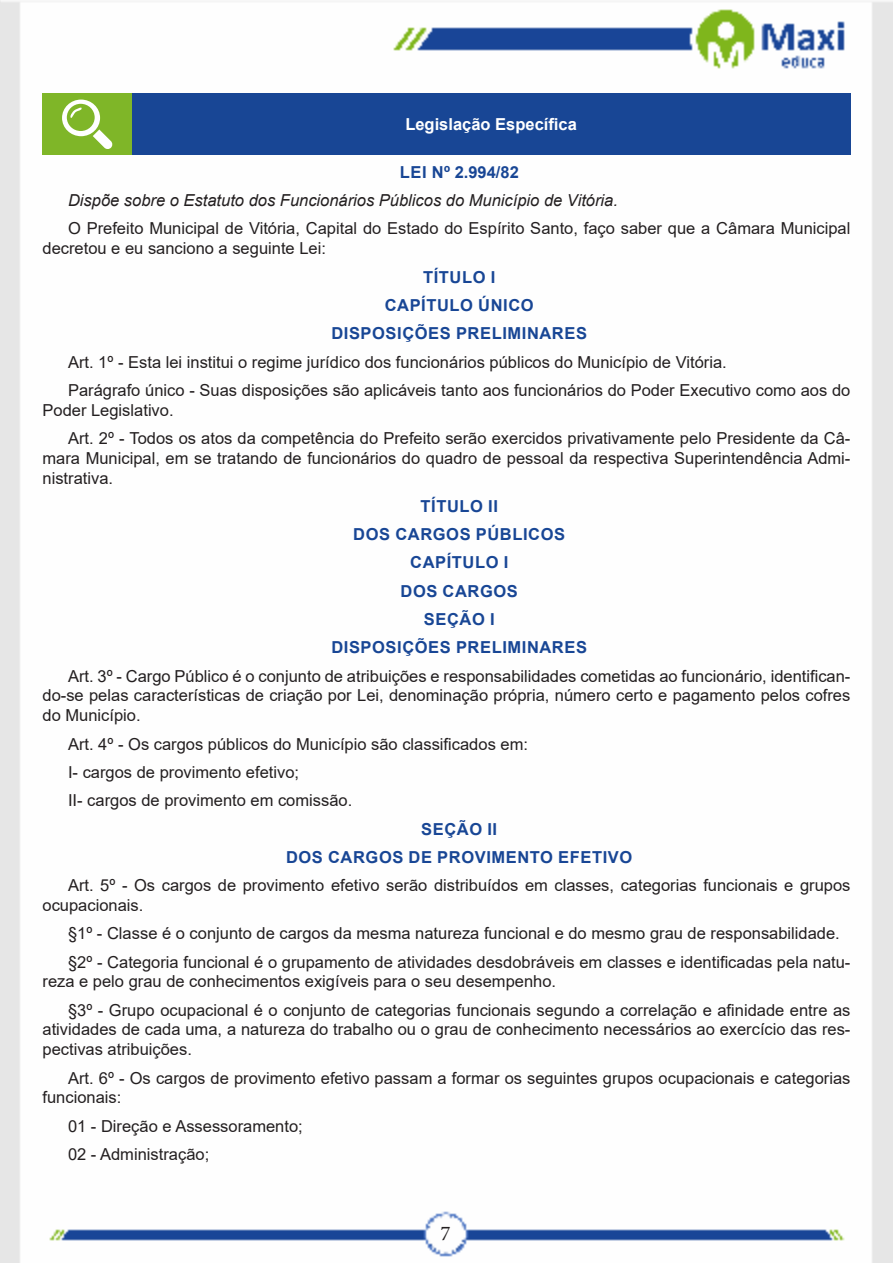
<style>
.page{position:relative;width:893px;height:1263px;background:#fff}
.page>*{position:absolute;margin:0;border:0;box-sizing:border-box;transform-origin:0 0}
.t1{font:21px "Minion Pro";color:#231f20}
.TEXTO_BASE{font:16.5px/19.8px "Arial";color:#231f20}
.TITULO_DE_LEI{font:700 16.5px "Arial";letter-spacing:.035em;color:#184695}
.TEXTO_BASE-2{font:italic 16.5px "Arial";color:#231f20}
.Titulo_de_Caixa{font:700 16.5px "Arial";color:#fff}
.TITULO_DE_LEI-2{font:700 16.5px "Arial";letter-spacing:.01em;color:#184695}
</style>
<div class="page">
<img style="left:0;top:0;width:893px;height:1263px">
<div style="left:43px;top:94px;width:89px;height:61px;background:#7fb628"></div>
<div style="left:132px;top:94px;width:718px;height:61px;background:#184695"></div>
<svg style="left:62px;top:100px;width:51px;height:49px"></svg>
<p class="Titulo_de_Caixa" style="left:405px;top:113px;width:173px">Legislação Específica</p>
<p class="TITULO_DE_LEI-2" style="left:400px;top:160px;width:121px">LEI Nº 2.994/82</p>
<p class="TEXTO_BASE-2" style="left:68px;top:190px;width:551px">Dispõe sobre o Estatuto dos Funcionários Públicos do Município de Vitória.</p>
<p class="TEXTO_BASE" style="left:43px;top:219px;width:809px;text-indent:26px">O Prefeito Municipal de Vitória, Capital do Estado do Espírito Santo, faço saber que a Câmara Municipal decretou e eu sanciono a seguinte Lei:</p>
<p class="TITULO_DE_LEI" style="left:423px;top:265px;width:74px">TÍTULO I</p>
<p class="TITULO_DE_LEI" style="left:385px;top:293px;width:151px">CAPÍTULO ÚNICO</p>
<p class="TITULO_DE_LEI" style="left:331px;top:322px;width:257px">DISPOSIÇÕES PRELIMINARES</p>
<p class="TEXTO_BASE" style="left:68px;top:352px;width:660px">Art. 1º - Esta lei institui o regime jurídico dos funcionários públicos do Município de Vitória.</p>
<p class="TEXTO_BASE" style="left:43px;top:380px;width:809px;text-indent:26px">Parágrafo único - Suas disposições são aplicáveis tanto aos funcionários do Poder Executivo como aos do<br>Poder Legislativo.</p>
<p class="TEXTO_BASE" style="left:43px;top:428px;width:809px;text-align:justify;text-indent:26px">Art. 2º - Todos os atos da competência do Prefeito serão exercidos privativamente pelo Presidente da Câ&shy;mara Municipal, em se tratando de funcionários do quadro de pessoal da respectiva Superintendência Admi&shy;nistrativa.</p>
<p class="TITULO_DE_LEI" style="left:421px;top:494px;width:79px">TÍTULO II</p>
<p class="TITULO_DE_LEI" style="left:353px;top:523px;width:213px">DOS CARGOS PÚBLICOS</p>
<p class="TITULO_DE_LEI" style="left:410px;top:551px;width:100px">CAPÍTULO I</p>
<p class="TITULO_DE_LEI" style="left:401px;top:579px;width:119px">DOS CARGOS</p>
<p class="TITULO_DE_LEI" style="left:424px;top:608px;width:72px">SEÇÃO I</p>
<p class="TITULO_DE_LEI" style="left:331px;top:636px;width:257px">DISPOSIÇÕES PRELIMINARES</p>
<p class="TEXTO_BASE" style="left:43px;top:666px;width:809px;text-align:justify;text-indent:26px">Art. 3º - Cargo Público é o conjunto de atribuições e responsabilidades cometidas ao funcionário, identifican&shy;do-se pelas características de criação por Lei, denominação própria, número certo e pagamento pelos cofres do Município.</p>
<p class="TEXTO_BASE" style="left:68px;top:734px;width:461px">Art. 4º - Os cargos públicos do Município são classificados em:</p>
<p class="TEXTO_BASE" style="left:68px;top:762px;width:233px">I- cargos de provimento efetivo;</p>
<p class="TEXTO_BASE" style="left:68px;top:790px;width:286px">II- cargos de provimento em comissão.</p>
<p class="TITULO_DE_LEI" style="left:421px;top:817px;width:77px">SEÇÃO II</p>
<p class="TITULO_DE_LEI" style="left:286px;top:845px;width:348px">DOS CARGOS DE PROVIMENTO EFETIVO</p>
<p class="TEXTO_BASE" style="left:43px;top:875px;width:809px;text-indent:26px">Art. 5º - Os cargos de provimento efetivo serão distribuídos em classes, categorias funcionais e grupos ocupacionais.</p>
<p class="TEXTO_BASE" style="left:68px;top:923px;width:773px">§1º - Classe é o conjunto de cargos da mesma natureza funcional e do mesmo grau de responsabilidade.</p>
<p class="TEXTO_BASE" style="left:43px;top:952px;width:809px;text-indent:26px">§2º - Categoria funcional é o grupamento de atividades desdobráveis em classes e identificadas pela natu&shy;reza e pelo grau de conhecimentos exigíveis para o seu desempenho.</p>
<p class="TEXTO_BASE" style="left:43px;top:1000px;width:809px;text-align:justify;text-indent:26px">§3º - Grupo ocupacional é o conjunto de categorias funcionais segundo a correlação e afinidade entre as atividades de cada uma, a natureza do trabalho ou o grau de conhecimento necessários ao exercício das res&shy;pectivas atribuições.</p>
<p class="TEXTO_BASE" style="left:43px;top:1068px;width:809px;text-indent:26px">Art. 6º - Os cargos de provimento efetivo passam a formar os seguintes grupos ocupacionais e categorias funcionais:</p>
<p class="TEXTO_BASE" style="left:68px;top:1116px;width:236px">01 - Direção e Assessoramento;</p>
<p class="TEXTO_BASE" style="left:68px;top:1144px;width:143px">02 - Administração;</p>
<p class="t1" style="left:440px;top:1219px;width:12px">7</p>
</div>
